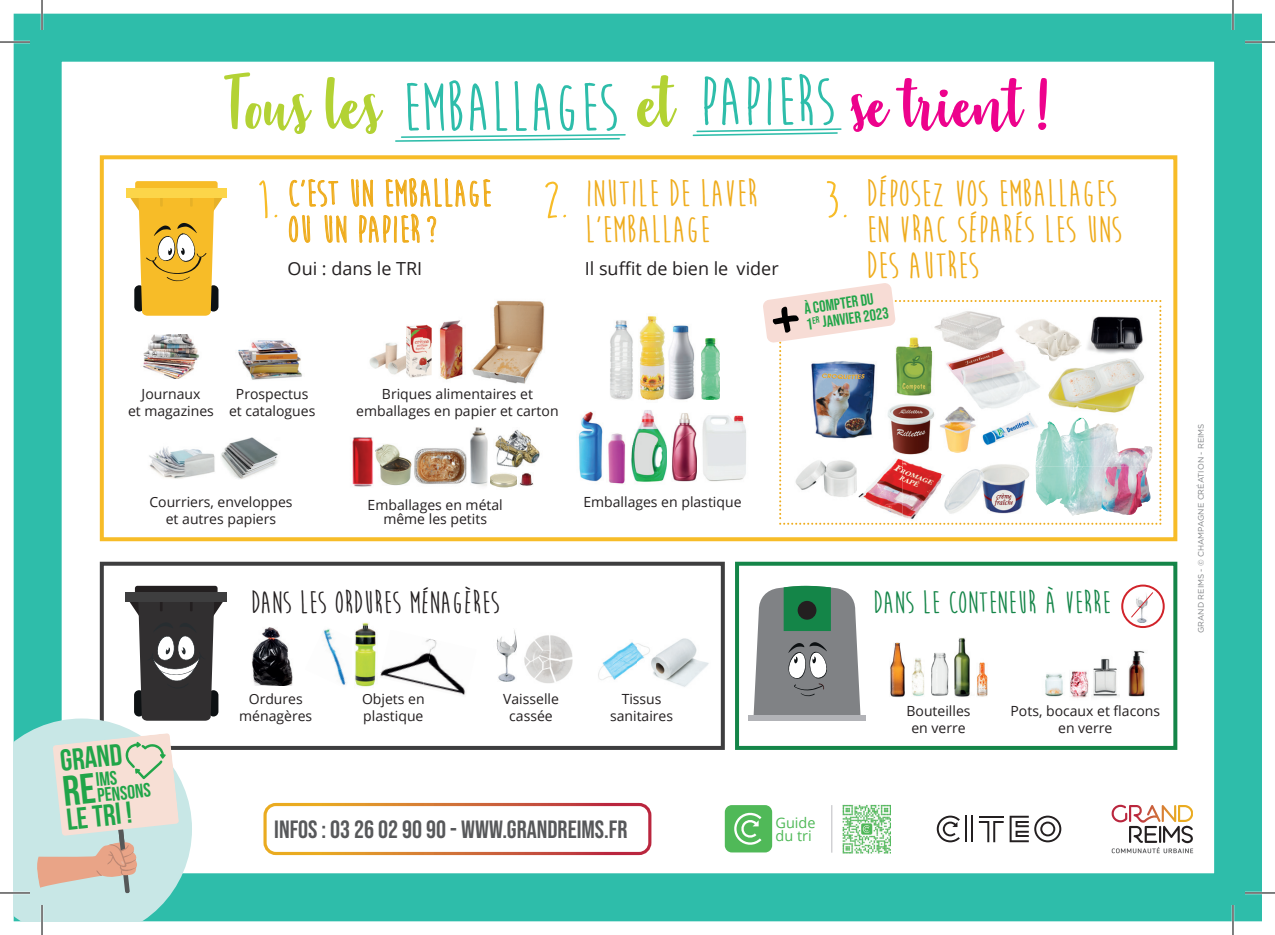
<style>
.page{position:relative;width:1275px;height:935px;background:#fff}
.page>*{position:absolute;margin:0;border:0;box-sizing:border-box;transform-origin:0 0}
.t1{font:700 69.2px "Moon Flower";color:#2ebdaa}
.t2{font:700 52.2px "Moon Flower";color:#f7bc28}
.t3{font:700 38px/36px "Moon Flower";color:#efac1c}
.t4{font:700 32px "Moon Flower";color:#231f20}
.t5{font:700 32px "Moon Flower";color:#148548}
.t6{font:30.4px "Bebas Neue";color:#21a549}
.t7{font:25px "Bebas Neue";color:#57585a}
.t8{font:19.6px "Bebas Neue";color:#21a549}
.t9{font:18px "Open Sans";color:#231f20}
.t10{font:16px/16px "Bebas Neue";color:#21a549}
.t11{font:14.4px/13.4px "Open Sans";color:#50b958}
.t12{font:14px/16.8px "Open Sans";color:#231f20;text-align:center}
.t13{font:8px "Gotham";color:#808285}
.s1{font-family:"Strawberry Blossom";font-weight:400;font-size:92.2px;color:#b3d234}
.s2{font-family:"Strawberry Blossom";font-weight:400;font-size:87.2px;color:#ed028c}
.s3{font-size:42.4px}
</style>
<div class="page">
<div style="left:100px;top:155px;width:1077px;height:386px;border:4px solid #f7bc28"></div>
<div style="left:100px;top:561px;width:625px;height:188px;border:4px solid #3e3e3f"></div>
<div style="left:735px;top:561px;width:442px;height:188px;border:4px solid #148548"></div>
<div style="left:14px;top:14px;width:1247px;height:907px;border:48px solid #2ebdaa"></div>
<svg style="left:1034px;top:815px;width:27px;height:27px"></svg>
<hr style="left:971px;top:815px;width:2px;height:27px;background:#231f20">
<hr style="left:965px;top:815px;width:2px;height:27px;background:#231f20">
<hr style="left:979px;top:815px;width:24px;height:2px;background:#231f20">
<svg style="left:979px;top:821px;width:24px;height:21px"></svg>
<svg style="left:1009px;top:815px;width:19px;height:27px"></svg>
<svg style="left:936px;top:815px;width:24px;height:27px"></svg>
<div style="left:725px;top:805px;width:47px;height:47px;background:#50b958;border-radius:7px"></div>
<svg style="left:734px;top:812px;width:27px;height:33px"></svg>
<hr style="left:831px;top:805px;width:1px;height:47px;background:#bcbdc0">
<img style="left:842px;top:804px;width:49px;height:49px">
<svg style="left:1111px;top:804px;width:82px;height:49px"></svg>
<div style="left:263px;top:802px;width:388px;height:53px;border:3px solid #fff;border-radius:11px"></div>
<img style="left:251px;top:627px;width:42px;height:58px">
<img style="left:656px;top:638px;width:53px;height:49px">
<img style="left:598px;top:642px;width:58px;height:38px">
<img style="left:496px;top:630px;width:21px;height:51px">
<img style="left:521px;top:631px;width:56px;height:56px;border-radius:28px">
<img style="left:323px;top:629px;width:23px;height:56px">
<img style="left:355px;top:622px;width:21px;height:65px">
<div style="left:135px;top:585px;width:83px;height:10px;background:#231f20;border-radius:3px"></div>
<div style="left:126px;top:592px;width:101px;height:10px;background:#3e3e3f"></div>
<svg style="left:395px;top:134px;width:231px;height:8px"></svg>
<svg style="left:692px;top:128px;width:150px;height:9px"></svg>
<div style="left:135px;top:181px;width:83px;height:10px;background:#f7bc28;border-radius:3px"></div>
<div style="left:126px;top:188px;width:101px;height:9px;background:#fcd549"></div>
<svg style="left:128px;top:197px;width:96px;height:119px"></svg>
<img style="left:1137px;top:618px;width:10px;height:4px">
<svg style="left:1130px;top:591px;width:23px;height:27px"></svg>
<div style="left:1121px;top:584px;width:43px;height:44px;border:2px solid #d1232a;border-radius:50%"></div>
<img style="left:977px;top:662px;width:11px;height:35px">
<img style="left:890px;top:642px;width:15px;height:55px">
<img style="left:954px;top:637px;width:16px;height:60px">
<img style="left:912px;top:658px;width:12px;height:38px">
<img style="left:931px;top:653px;width:18px;height:43px">
<img style="left:1045px;top:673px;width:18px;height:24px">
<img style="left:1070px;top:671px;width:19px;height:27px">
<img style="left:1092px;top:658px;width:27px;height:39px">
<img style="left:1128px;top:650px;width:17px;height:47px">
<div style="left:748px;top:715px;width:117px;height:5px;background:#b2b3b7"></div>
<svg style="left:753px;top:585px;width:107px;height:130px;background:#7e8f89"></svg>
<svg style="left:14px;top:596px;width:210px;height:325px"></svg>
<img style="left:143px;top:335px;width:57px;height:43px">
<img style="left:149px;top:447px;width:66px;height:32px">
<img style="left:221px;top:437px;width:57px;height:42px">
<img style="left:238px;top:340px;width:64px;height:40px">
<img style="left:369px;top:342px;width:37px;height:33px">
<img style="left:439px;top:320px;width:24px;height:60px">
<img style="left:406px;top:324px;width:26px;height:54px">
<img style="left:472px;top:300px;width:73px;height:84px">
<img style="left:610px;top:316px;width:55px;height:85px">
<img style="left:668px;top:325px;width:27px;height:75px">
<img style="left:702px;top:339px;width:17px;height:60px">
<img style="left:578px;top:411px;width:25px;height:71px">
<img style="left:608px;top:433px;width:17px;height:51px">
<img style="left:672px;top:413px;width:25px;height:69px">
<img style="left:631px;top:410px;width:36px;height:72px">
<img style="left:702px;top:415px;width:44px;height:67px">
<img style="left:763px;top:283px;width:398px;height:241px">
<img style="left:936px;top:401px;width:1px;height:54px">
<img style="left:490px;top:473px;width:27px;height:15px">
<img style="left:414px;top:448px;width:53px;height:36px">
<img style="left:519px;top:473px;width:15px;height:13px">
<img style="left:375px;top:444px;width:37px;height:41px">
<img style="left:352px;top:437px;width:21px;height:50px">
<img style="left:470px;top:427px;width:18px;height:59px">
<img style="left:495px;top:429px;width:45px;height:39px">
<img style="left:380px;top:654px;width:42px;height:31px">
<img style="left:422px;top:639px;width:44px;height:57px">
<hr style="left:0;top:41px;width:30px;height:2px;background:#fff">
<hr style="left:1245px;top:41px;width:30px;height:2px;background:#fff">
<hr style="left:0;top:891px;width:30px;height:3px;background:#fff">
<hr style="left:1245px;top:891px;width:30px;height:3px;background:#fff">
<hr style="left:41px;top:0;width:2px;height:30px;background:#fff">
<hr style="left:41px;top:904px;width:2px;height:30px;background:#fff">
<hr style="left:1231px;top:0;width:3px;height:30px;background:#fff">
<hr style="left:1231px;top:904px;width:3px;height:30px;background:#fff">
<hr style="left:0;top:42px;width:30px;height:1px;background:#000">
<hr style="left:1245px;top:42px;width:30px;height:1px;background:#000">
<hr style="left:0;top:892px;width:30px;height:1px;background:#000">
<hr style="left:1245px;top:892px;width:30px;height:1px;background:#000">
<hr style="left:42px;top:0;width:1px;height:30px;background:#000">
<hr style="left:42px;top:904px;width:1px;height:30px;background:#000">
<hr style="left:1232px;top:0;width:1px;height:30px;background:#000">
<hr style="left:1232px;top:904px;width:1px;height:30px;background:#000">
<h1 class="t1" style="left:226px;top:71px;width:823px"><span class="s1">Tous les</span> EMBALLAGES <span class="s1">et</span> PAPIERS <span class="s2">se trient !</span></h1>
<h3 class="t3" style="left:585px;top:176px;width:174px">INUTILE DE LAVER<br>L’EMBALLAGE</h3>
<p class="t9" style="left:585px;top:256px;width:195px">Il suffit de bien le vider</p>
<h3 class="t3" style="left:288px;top:176px;width:205px">C’EST UN EMBALLAGE<br>OU UN PAPIER ?</h3>
<p class="t9" style="left:288px;top:256px;width:136px">Oui : dans le TRI</p>
<h2 class="t2" style="left:256px;top:173px;width:26px">1.</h2>
<h2 class="t2" style="left:542px;top:173px;width:29px">2.</h2>
<h2 class="t2" style="left:823px;top:173px;width:28px">3.</h2>
<h3 class="t3" style="left:866px;top:176px;width:257px">DÉPOSEZ VOS EMBALLAGES<br>EN VRAC SÉPARÉS LES UNS<br>DES AUTRES</h3>
<p class="t12" style="left:128px;top:385px;width:87px">Journaux<br>et magazines</p>
<p class="t12" style="left:229px;top:385px;width:88px">Prospectus et catalogues</p>
<p class="t12" style="left:356px;top:385px;width:204px">Briques alimentaires et emballages en papier et carton</p>
<p class="t12" style="left:149px;top:493px;width:145px">Courriers, enveloppes et autres papiers</p>
<p class="t12" style="left:368px;top:497px;width:137px;line-height:14px">Emballages en métal même les petits</p>
<h3 class="t4" style="left:251px;top:586px;width:250px">DANS LES ORDURES MÉNAGÈRES</h3>
<p class="t12" style="left:583px;top:493px;width:160px">Emballages en plastique</p>
<h3 class="t6" style="left:59px;top:743px;width:63px;rotate:-6deg">GRAND</h3>
<h3 class="t8" style="left:96px;top:784px;width:55px;rotate:-6deg">pensons</h3>
<h3 class="t6" style="left:65px;top:802px;width:67px;rotate:-6deg">le tri !</h3>
<h3 class="t8" style="left:61px;top:772px;width:57px;rotate:-6deg"><span class="s3">Re</span>ims</h3>
<p class="t12" style="left:239px;top:690px;width:75px">Ordures ménagères</p>
<p class="t12" style="left:362px;top:690px;width:64px;text-align:left">Objets en plastique</p>
<p class="t12" style="left:503px;top:690px;width:57px">Vaisselle cassée</p>
<p class="t12" style="left:610px;top:690px;width:65px">Tissus sanitaires</p>
<h3 class="t7" style="left:274px;top:815px;width:355px">INFOS : 03 26 02 90 90 - WWW.GRANDREIMS.FR</h3>
<p class="t10" style="left:803px;top:300px;width:85px;rotate:-8deg">À COMPTER DU<br>1<sup>ER</sup> JANVIER 2023</p>
<h3 class="t5" style="left:873px;top:586px;width:239px">DANS LE CONTENEUR À VERRE</h3>
<p class="t11" style="left:775px;top:815px;width:42px">Guide du tri</p>
<p class="t12" style="left:906px;top:702px;width:66px">Bouteilles en verre</p>
<p class="t12" style="left:1010px;top:702px;width:151px">Pots, bocaux et flacons en verre</p>
<p class="t13" style="left:1196px;top:633px;width:211px;rotate:-90deg">GRAND REIMS - © CHAMPAGNE CRÉATION - REIMS</p>
</div>
